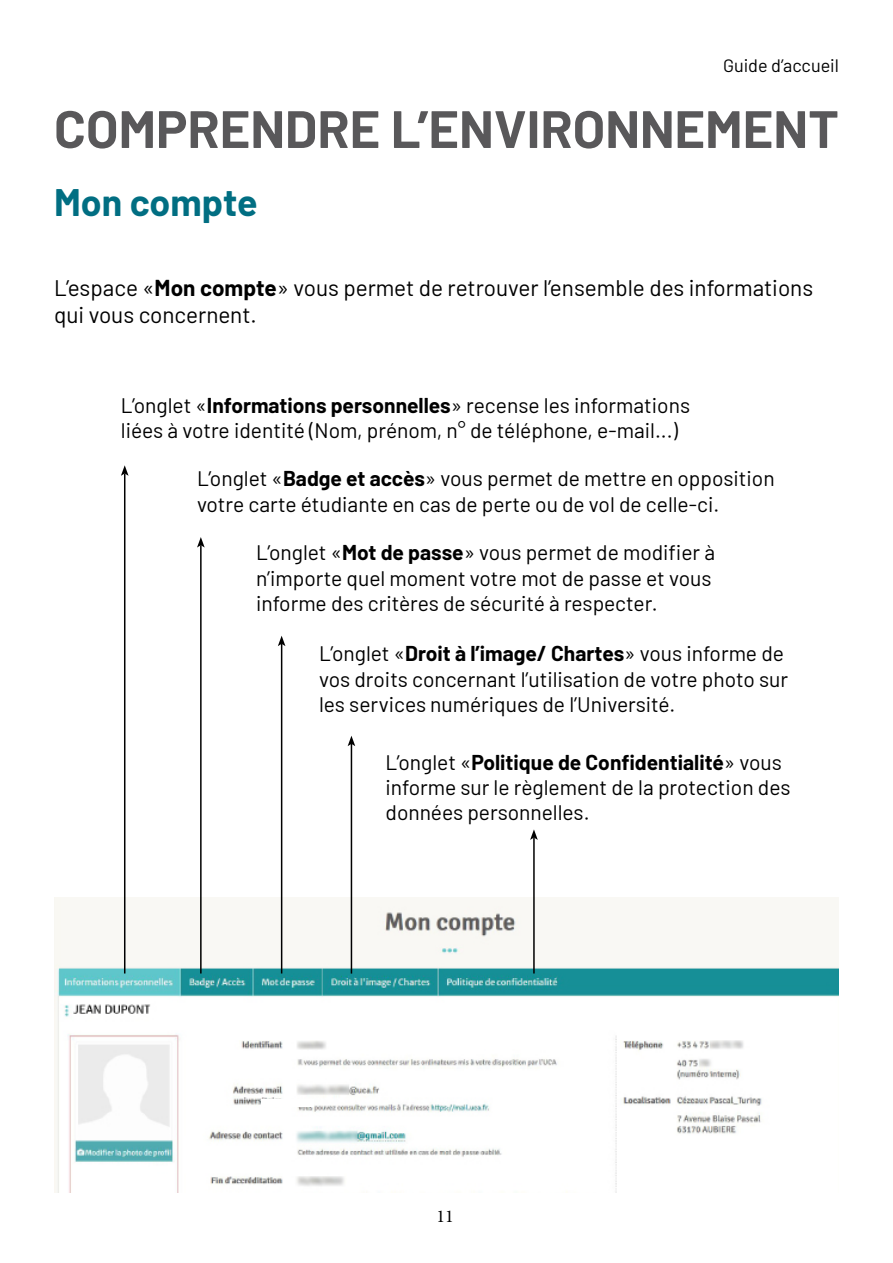
<style>
.page{position:relative;width:893px;height:1263px;background:#fff}
.page>*{position:absolute;margin:0;border:0;box-sizing:border-box;transform-origin:0 0}
.t1{font:700 52.5px "Barlow";color:#59585a}
.t2{font:700 37.5px "Barlow";color:#016e82}
.t3{font:22.5px/27px "Barlow";color:#000}
.t4{font:21px/25.2px "Barlow";color:#000}
.t5{font:18px "Barlow";color:#000}
.t6{font:18px "Minion Pro";color:#000}
.s1{font-weight:700}
</style>
<div class="page">
<img style="left:54px;top:897px;width:785px;height:295px">
<hr style="left:124px;top:473px;width:1px;height:500px;background:#000">
<svg style="left:121px;top:465px;width:8px;height:11px"></svg>
<hr style="left:200px;top:545px;width:2px;height:428px;background:#000">
<svg style="left:197px;top:537px;width:8px;height:10px"></svg>
<hr style="left:281px;top:644px;width:1px;height:329px;background:#000">
<svg style="left:278px;top:636px;width:7px;height:10px"></svg>
<hr style="left:351px;top:744px;width:1px;height:229px;background:#000">
<svg style="left:348px;top:736px;width:7px;height:10px"></svg>
<hr style="left:533px;top:837px;width:2px;height:136px;background:#000">
<svg style="left:530px;top:829px;width:8px;height:11px"></svg>
<div style="left:261px;top:1099px;width:52px;height:7px;background:#fff"></div>
<p class="t5" style="left:723px;top:52px;width:117px">Guide d’accueil</p>
<h1 class="t1" style="left:54px;top:90px;width:786px">COMPRENDRE L’ENVIRONNEMENT</h1>
<h2 class="t2" style="left:54px;top:175px;width:205px">Mon compte</h2>
<p class="t3" style="left:54px;top:272px;width:761px">L’espace «<span class="s1">Mon compte</span>» vous permet de retrouver l’ensemble des informations qui vous concernent.</p>
<p class="t4" style="left:121px;top:391px;width:571px">L’onglet «<span class="s1">Informations personnelles</span>» recense les informations liées à votre identité (Nom, prénom, n° de téléphone, e-mail...)</p>
<p class="t4" style="left:197px;top:464px;width:579px">L’onglet «<span class="s1">Badge et accès</span>» vous permet de mettre en opposition votre carte étudiante en cas de perte ou de vol de celle-ci.</p>
<p class="t4" style="left:256px;top:539px;width:461px">L’onglet «<span class="s1">Mot de passe</span>» vous permet de modifier à n’importe quel moment votre mot de passe et vous informe des critères de sécurité à respecter.</p>
<p class="t4" style="left:319px;top:640px;width:470px">L’onglet «<span class="s1">Droit à l’image/ Chartes</span>» vous informe de vos droits concernant l’utilisation de votre photo sur les services numériques de l’Université.</p>
<p class="t4" style="left:386px;top:748px;width:406px">L’onglet «<span class="s1">Politique de Confidentialité</span>» vous informe sur le règlement de la protection des données personnelles.</p>
<p class="t6" style="left:436px;top:1204px;width:19px">11</p>
</div>
